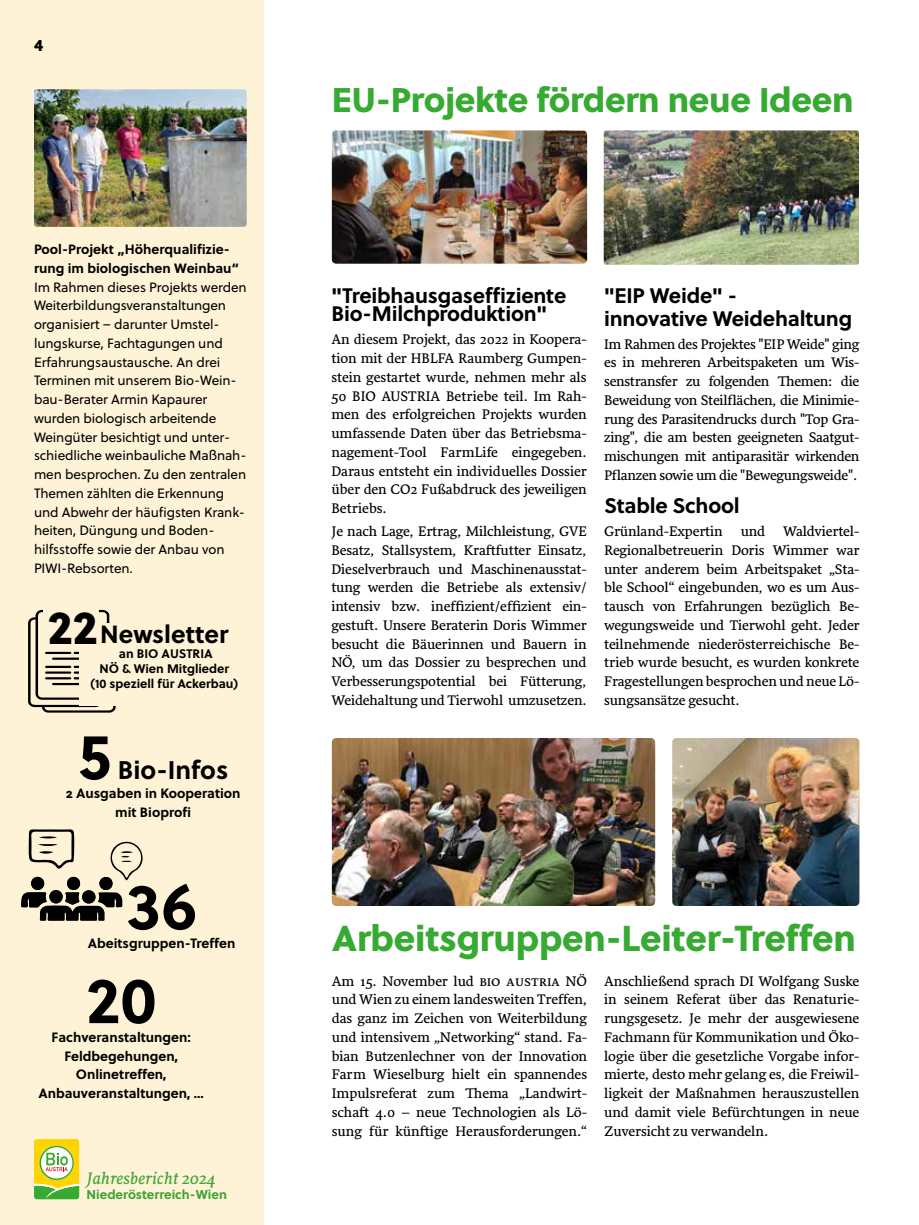
<style>
.page{position:relative;width:919px;height:1225px;background:#fff}
.page>*{position:absolute;margin:0;border:0;box-sizing:border-box;transform-origin:0 0}
.t1{font:700 64.5px "Soleil";color:#000}
.t2{font:36px "Soleil Xb";letter-spacing:-.005em;color:#37aa32}
.t3{font:34.2px "Soleil Xb";letter-spacing:-.01em;color:#37aa32}
.t4{font:700 25.5px "Soleil";color:#000}
.t5{font:700 24.75px "Soleil";color:#000}
.t6{font:700 21px/23px "Soleil";letter-spacing:-.01em;color:#000}
.t7{font:italic 17.1px "Sirba";color:#3ca432}
.t8{font:16.5px "Soleil Xb";color:#000}
.t9{font:14.25px/18.8px "Sirba";letter-spacing:-.005em;color:#000;text-align:justify}
.t10{font:13.5px/18.8px "Soleil";letter-spacing:-.01em;color:#000}
.t11{font:700 13.5px/18.8px "Soleil";color:#000;text-align:center}
.t12{font:700 12.9px "Soleil";color:#3ca432}
.t13{font:700 12.45px/14.9px "Soleil";color:#000;text-align:center}
.s1{font-family:"Soleil Xb";font-weight:400;font-size:46.8px}
</style>
<div class="page">
<div style="left:0;top:0;width:264px;height:1225px;background:#fff3d7"></div>
<svg style="left:34px;top:1139px;width:45px;height:60px"></svg>
<img style="left:34px;top:89px;width:213px;height:138px">
<img style="left:603px;top:130px;width:255px;height:135px">
<img style="left:332px;top:130px;width:255px;height:134px">
<svg style="left:21px;top:829px;width:122px;height:91px"></svg>
<div style="left:49px;top:890px;width:14px;height:13px;background:#000;border-radius:50%"></div>
<div style="left:82px;top:890px;width:13px;height:13px;background:#000;border-radius:50%"></div>
<div style="left:99px;top:877px;width:14px;height:13px;background:#000;border-radius:50%"></div>
<div style="left:31px;top:877px;width:13px;height:13px;background:#000;border-radius:50%"></div>
<div style="left:67px;top:877px;width:13px;height:13px;background:#000;border-radius:50%"></div>
<img style="left:672px;top:738px;width:187px;height:168px">
<img style="left:332px;top:738px;width:323px;height:168px">
<svg style="left:28px;top:610px;width:88px;height:102px"></svg>
<div style="left:79px;top:623px;width:105px;height:82px;background:#fff3d7"></div>
<div style="left:43px;top:606px;width:56px;height:42px;background:#fff3d7"></div>
<p class="t8" style="left:34px;top:34px;width:11px">4</p>
<h3 class="t3" style="left:332px;top:77px;width:523px">EU-Projekte fördern neue Ideen</h3>
<p class="t11" style="left:34px;top:240px;width:207px;text-align:left">Pool-Projekt „Höherqualifizie&shy;rung im biologischen Weinbau“</p>
<p class="t10" style="left:34px;top:278px;width:214px">Im Rahmen dieses Projekts werden<br>Weiterbildungsveranstaltungen organisiert – darunter Umstel&shy;lungskurse, Fachtagungen und<br>Erfahrungsaustausche. An drei<br>Terminen mit unserem Bio-Wein&shy;bau-Berater Armin Kapaurer wurden biologisch arbeitende<br>Weingüter besichtigt und unter&shy;schiedliche weinbauliche Maßnah&shy;men besprochen. Zu den zentralen<br>Themen zählten die Erkennung und Abwehr der häufigsten Krank&shy;heiten, Düngung und Boden&shy;hilfsstoffe sowie der Anbau von<br>PIWI-Rebsorten.</p>
<h3 class="t6" style="left:604px;top:284px;width:249px">"EIP Weide" -<br>innovative Weidehaltung</h3>
<h3 class="t6" style="left:331px;top:286px;width:236px;line-height:18.8px">"Treibhausgaseffiziente<br>Bio-Milchproduktion"</h3>
<p class="t9" style="left:331px;top:331px;width:257px">An diesem Projekt, das 2022 in Koopera&shy;tion mit der HBLFA Raumberg Gumpen&shy;stein gestartet wurde, nehmen mehr als 50 BIO AUSTRIA Betriebe teil. Im Rah&shy;men des erfolgreichen Projekts wurden umfassende Daten über das Betriebsma&shy;nagement-Tool FarmLife eingegeben.<br>Daraus entsteht ein individuelles Dossier über den CO2 Fußabdruck des jeweiligen Betriebs.</p>
<p class="t9" style="left:331px;top:522px;width:257px">Je nach Lage, Ertrag, Milchleistung, GVE Besatz, Stallsystem, Kraftfutter Einsatz, Dieselverbrauch und Maschinenausstat&shy;tung werden die Betriebe als extensiv/ intensiv bzw. ineffizient/effizient ein&shy;gestuft. Unsere Beraterin Doris Wimmer besucht die Bäuerinnen und Bauern in NÖ, um das Dossier zu besprechen und Verbesserungspotential bei Fütterung, Weidehaltung und Tierwohl umzusetzen.</p>
<p class="t9" style="left:604px;top:335px;width:257px">Im Rahmen des Projektes "EIP Weide" ging es in mehreren Arbeitspaketen um Wis&shy;senstransfer zu folgenden Themen: die Beweidung von Steilflächen, die Minimie&shy;rung des Parasitendrucks durch "Top Gra&shy;zing", die am besten geeigneten Saatgut&shy;mischungen mit antiparasitär wirkenden Pflanzen sowie um die "Bewegungsweide".</p>
<h3 class="t6" style="left:604px;top:494px;width:137px">Stable School</h3>
<p class="t9" style="left:604px;top:522px;width:120px">Grünland-Expertin</p>
<p class="t9" style="left:740px;top:522px;width:26px">und</p>
<p class="t9" style="left:604px;top:522px;width:257px;text-indent:179px">Waldviertel-Regionalbetreuerin Doris Wimmer war unter anderem beim Arbeitspaket „Sta&shy;ble School“ eingebunden, wo es um Aus&shy;tausch von Erfahrungen bezüglich Be&shy;wegungsweide und Tierwohl geht. Jeder teilnehmende niederösterreichische Be&shy;trieb wurde besucht, es wurden konkrete Fragestellungen besprochen und neue Lö&shy;sungsansätze gesucht.</p>
<h3 class="t5" style="left:48px;top:618px;width:182px"><span class="s1">22</span>Newsletter</h3>
<p class="t13" style="left:90px;top:646px;width:149px">an BIO AUSTRIA<br>NÖ &amp; Wien Mitglieder (10 speziell für Ackerbau)</p>
<h1 class="t1" style="left:78px;top:714px;width:35px">5</h1>
<h3 class="t4" style="left:118px;top:753px;width:112px">Bio-Infos</h3>
<p class="t11" style="left:66px;top:784px;width:176px">2 Ausgaben in Kooperation mit Bioprofi</p>
<h1 class="t1" style="left:126px;top:864px;width:73px">36</h1>
<p class="t11" style="left:88px;top:934px;width:149px">Abeitsgruppen-Treffen</p>
<h1 class="t1" style="left:86px;top:958px;width:72px">20</h1>
<p class="t11" style="left:38px;top:1028px;width:167px">Fachveranstaltungen:<br>Feldbegehungen,<br>Onlinetreffen,<br>Anbauveranstaltungen, ...</p>
<p class="t7" style="left:87px;top:1165px;width:131px">Jahresbericht 2024</p>
<p class="t12" style="left:87px;top:1186px;width:142px">Niederösterreich-Wien</p>
<h2 class="t2" style="left:332px;top:914px;width:525px">Arbeitsgruppen-Leiter-Treffen</h2>
<p class="t9" style="left:332px;top:972px;width:257px">Am 15. November lud BIO AUSTRIA NÖ und Wien zu einem landesweiten Treffen, das ganz im Zeichen von Weiterbildung und intensivem „Networking“ stand. Fa&shy;bian Butzenlechner von der Innovation Farm Wieselburg hielt ein spannendes Impulsreferat zum Thema „Landwirt&shy;schaft 4.0 – neue Technologien als Lö&shy;sung für künftige Herausforderungen.“</p>
<p class="t9" style="left:604px;top:972px;width:257px">Anschließend sprach DI Wolfgang Suske in seinem Referat über das Renaturie&shy;rungsgesetz. Je mehr der ausgewiesene Fachmann für Kommunikation und Öko&shy;logie über die gesetzliche Vorgabe infor&shy;mierte, desto mehr gelang es, die Freiwil&shy;ligkeit der Maßnahmen herauszustellen und damit viele Befürchtungen in neue Zuversicht zu verwandeln.</p>
</div>
